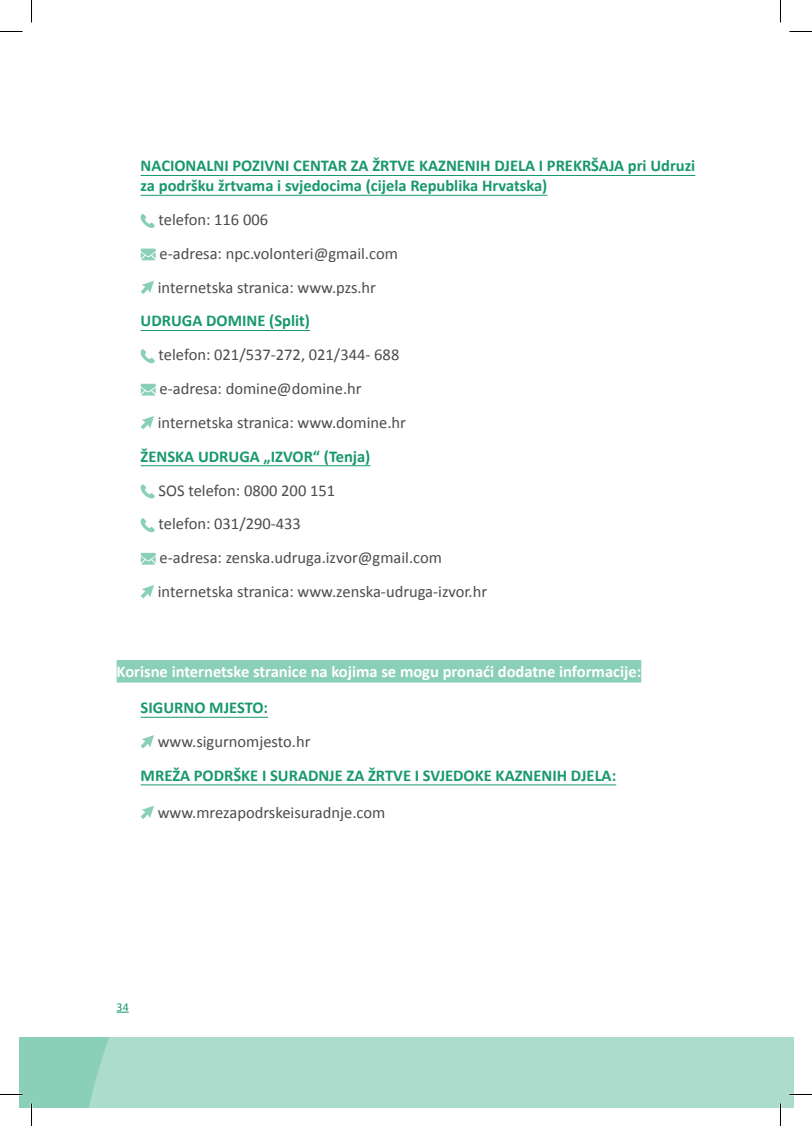
<style>
.page{position:relative;width:812px;height:1126px;background:#fff}
.page>*{position:absolute;margin:0;border:0;box-sizing:border-box;transform-origin:0 0}
.t1{font:16.5px/33.8px "Calibri";color:#4b4c4d}
.t2{font:700 16.5px/19.8px "Calibri";color:#18986e}
.t3{font:700 16.5px "Calibri";color:#fff}
.t4{font:12px "Calibri";color:#18986e}
</style>
<div class="page">
<div style="left:19px;top:1037px;width:774px;height:70px;background:#8acfb7"></div>
<svg style="left:89px;top:784px;width:704px;height:323px"></svg>
<svg style="left:117px;top:1012px;width:12px;height:1px"></svg>
<hr style="left:141px;top:175px;width:554px;height:1px;background:#18986e">
<hr style="left:141px;top:195px;width:406px;height:1px;background:#18986e">
<hr style="left:141px;top:330px;width:169px;height:1px;background:#18986e">
<hr style="left:141px;top:465px;width:229px;height:1px;background:#18986e">
<div style="left:117px;top:660px;width:524px;height:23px;background:#8acfb7"></div>
<hr style="left:141px;top:717px;width:127px;height:1px;background:#18986e">
<hr style="left:141px;top:785px;width:475px;height:1px;background:#18986e">
<svg style="left:140px;top:214px;width:15px;height:14px"></svg>
<svg style="left:141px;top:249px;width:15px;height:11px"></svg>
<svg style="left:141px;top:281px;width:13px;height:13px"></svg>
<svg style="left:140px;top:349px;width:15px;height:15px"></svg>
<svg style="left:141px;top:384px;width:15px;height:12px"></svg>
<svg style="left:141px;top:416px;width:13px;height:13px"></svg>
<svg style="left:140px;top:484px;width:15px;height:15px"></svg>
<svg style="left:140px;top:518px;width:15px;height:15px"></svg>
<svg style="left:141px;top:553px;width:15px;height:12px"></svg>
<svg style="left:141px;top:585px;width:13px;height:13px"></svg>
<svg style="left:141px;top:735px;width:13px;height:14px"></svg>
<svg style="left:141px;top:806px;width:13px;height:13px"></svg>
<hr style="left:779px;top:1103px;width:2px;height:23px;background:#fff">
<svg style="left:0;top:31px;width:23px;height:1px"></svg>
<svg style="left:789px;top:31px;width:22px;height:1px"></svg>
<svg style="left:0;top:1094px;width:23px;height:1px"></svg>
<svg style="left:789px;top:1094px;width:22px;height:1px"></svg>
<svg style="left:31px;top:0;width:1px;height:22px"></svg>
<svg style="left:31px;top:1103px;width:1px;height:23px"></svg>
<svg style="left:780px;top:0;width:1px;height:22px"></svg>
<svg style="left:780px;top:1103px;width:1px;height:23px"></svg>
<p class="t2" style="left:141px;top:156px;width:556px">NACIONALNI POZIVNI CENTAR ZA ŽRTVE KAZNENIH DJELA I PREKRŠAJA PRI UDRUZI<br>ZA PODRŠKU ŽRTVAMA I SVJEDOCIMA (CIJELA REPUBLIKA HRVATSKA)</p>
<p class="t1" style="left:158px;top:203px;width:241px">telefon: 116 006<br>e-adresa: npc.volonteri@gmail.com internetska stranica: www.pzs.hr</p>
<p class="t2" style="left:141px;top:311px;width:171px">UDRUGA DOMINE (SPLIT)</p>
<p class="t1" style="left:158px;top:338px;width:250px">telefon: 021/537-272, 021/344- 688 e-adresa: domine@domine.hr internetska stranica: www.domine.hr</p>
<p class="t2" style="left:141px;top:446px;width:231px">ŽENSKA UDRUGA „IZVOR“ (TENJA)</p>
<p class="t1" style="left:158px;top:473px;width:331px">SOS telefon: 0800 200 151<br>telefon: 031/290-433<br>e-adresa: zenska.udruga.izvor@gmail.com internetska stranica: www.zenska-udruga-izvor.hr</p>
<p class="t3" style="left:117px;top:661px;width:526px">KORISNE INTERNETSKE STRANICE NA KOJIMA SE MOGU PRONAĆI DODATNE INFORMACIJE:</p>
<p class="t2" style="left:141px;top:698px;width:129px">SIGURNO MJESTO:</p>
<p class="t1" style="left:158px;top:725px;width:154px">www.sigurnomjesto.hr</p>
<p class="t2" style="left:141px;top:765px;width:477px">MREŽA PODRŠKE I SURADNJE ZA ŽRTVE I SVJEDOKE KAZNENIH DJELA:</p>
<p class="t1" style="left:158px;top:795px;width:229px">www.mrezapodrskeisuradnje.com</p>
<p class="t4" style="left:117px;top:999px;width:14px">34</p>
</div>
